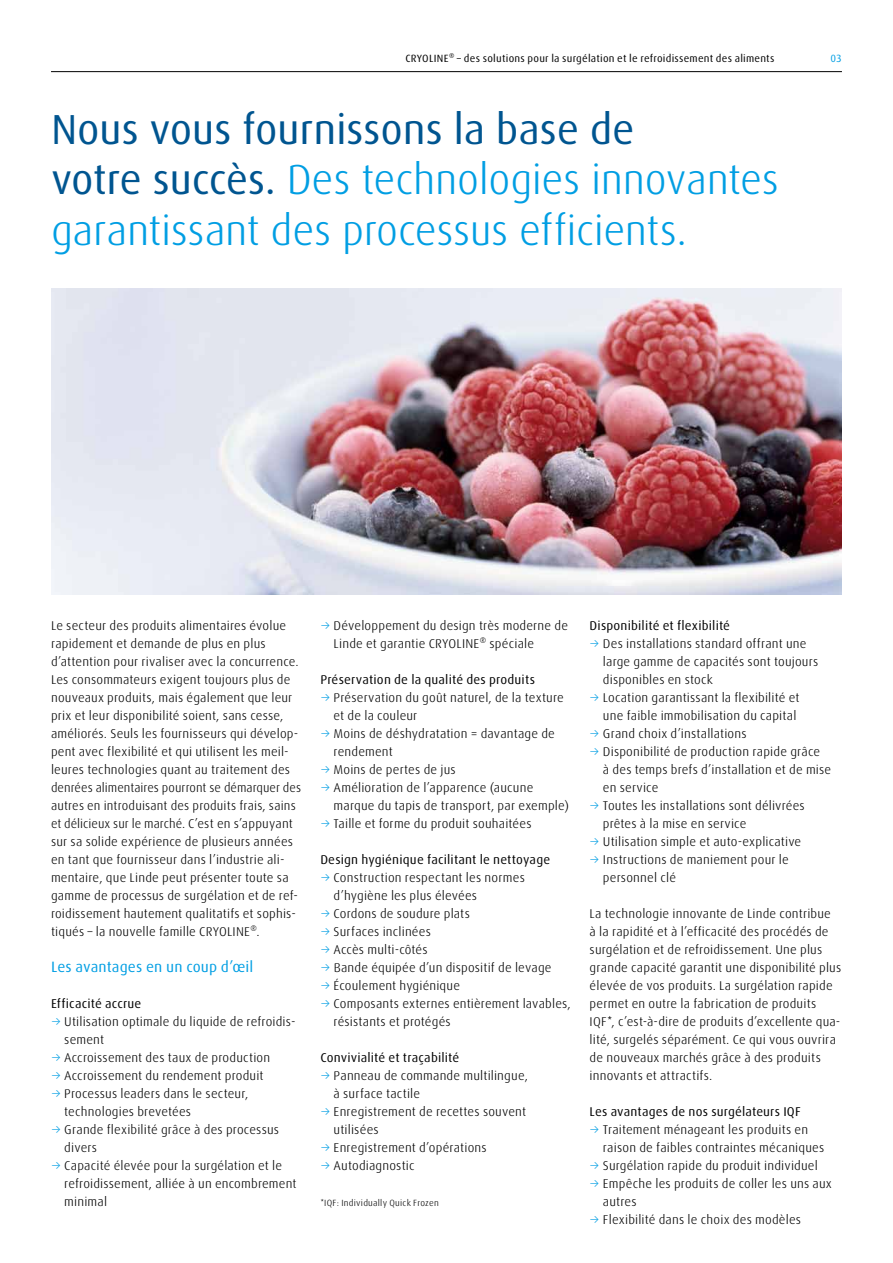
<style>
.page{position:relative;width:893px;height:1263px;background:#fff}
.page>*{position:absolute;margin:0;border:0;box-sizing:border-box;transform-origin:0 0}
.t1{font:300 42px/50.4px "Linde Dax Global";letter-spacing:-.01em;color:#009ee3}
.t2{font:15px "Linde Dax Global";letter-spacing:.005em;color:#009ee3}
.t3{font:300 12.75px/18px "Linde Dax Global";letter-spacing:.01em;color:#000}
.t4{font:12.75px "Linde Dax Global";letter-spacing:.01em;color:#000}
.t5{font:10.5px "Linde Dax Global";letter-spacing:.02em;color:#000}
.t6{font:10.5px "Linde Dax Global";color:#009ee3}
.t7{font:300 9px "Linde Dax Global";letter-spacing:.025em;color:#000}
.s1{font-weight:400;color:#005590}
.s2{color:#009ee3}
</style>
<div class="page">
<hr style="left:51px;top:71px;width:791px;height:1px;background:#000">
<img style="left:51px;top:288px;width:791px;height:306px">
<p class="t5" style="left:405px;top:52px;width:371px">CRYOLINE® – des solutions pour la surgélation et le refroidissement des aliments</p>
<p class="t6" style="left:831px;top:52px;width:13px">03</p>
<h1 class="t1" style="left:51px;top:104px;width:730px"><span class="s1">Nous vous fournissons la base de<br>votre succès.</span> Des technologies innovantes garantissant des processus efficients.</h1>
<p class="t3" style="left:51px;top:617px;width:252px">Le secteur des produits alimentaires évolue rapidement et demande de plus en plus d’attention pour rivaliser avec la concurrence.<br>Les consommateurs exigent toujours plus de nouveaux produits, mais également que leur prix et leur disponibilité soient, sans cesse, améliorés. Seuls les fournisseurs qui dévelop&shy;pent avec flexibilité et qui utilisent les meil&shy;leures technologies quant au traitement des denrées alimentaires pourront se démarquer des autres en introduisant des produits frais, sains et délicieux sur le marché. C’est en s’appuyant sur sa solide expérience de plusieurs années en tant que fournisseur dans l’industrie ali&shy;mentaire, que Linde peut présenter toute sa gamme de processus de surgélation et de ref&shy;roidissement hautement qualitatifs et sophis&shy;tiqués – la nouvelle famille CRYOLINE®.</p>
<p class="t2" style="left:51px;top:958px;width:204px">Les avantages en un coup d’œil</p>
<p class="t4" style="left:51px;top:996px;width:92px">Efficacité accrue</p>
<p class="t3" style="left:64px;top:1013px;width:233px;text-indent:-13px"><span class="s2">→</span> Utilisation optimale du liquide de refroidis&shy;sement</p>
<p class="t3" style="left:51px;top:1049px;width:221px"><span class="s2">→</span> Accroissement des taux de production</p>
<p class="t3" style="left:51px;top:1067px;width:214px"><span class="s2">→</span> Accroissement du rendement produit</p>
<p class="t3" style="left:64px;top:1085px;width:186px;text-indent:-13px"><span class="s2">→</span> Processus leaders dans le secteur, technologies brevetées</p>
<p class="t3" style="left:64px;top:1121px;width:216px;text-indent:-13px"><span class="s2">→</span> Grande flexibilité grâce à des processus divers</p>
<p class="t3" style="left:64px;top:1157px;width:234px;text-indent:-13px"><span class="s2">→</span> Capacité élevée pour la surgélation et le refroidissement, alliée à un encombrement minimal</p>
<p class="t3" style="left:334px;top:617px;width:236px;text-indent:-13px"><span class="s2">→</span> Développement du design très moderne de<br>Linde et garantie CRYOLINE® spéciale</p>
<p class="t4" style="left:320px;top:672px;width:216px">Préservation de la qualité des produits</p>
<p class="t3" style="left:334px;top:689px;width:232px;text-indent:-13px"><span class="s2">→</span> Préservation du goût naturel, de la texture et de la couleur</p>
<p class="t3" style="left:334px;top:725px;width:223px;text-indent:-13px"><span class="s2">→</span> Moins de déshydratation = davantage de rendement</p>
<p class="t3" style="left:320px;top:761px;width:137px"><span class="s2">→</span> Moins de pertes de jus</p>
<p class="t3" style="left:334px;top:779px;width:237px;text-indent:-13px"><span class="s2">→</span> Amélioration de l’apparence (aucune marque du tapis de transport, par exemple)</p>
<p class="t3" style="left:320px;top:815px;width:213px"><span class="s2">→</span> Taille et forme du produit souhaitées</p>
<p class="t4" style="left:320px;top:852px;width:231px">Design hygiénique facilitant le nettoyage</p>
<p class="t3" style="left:334px;top:869px;width:193px;text-indent:-13px"><span class="s2">→</span> Construction respectant les normes d’hygiène les plus élevées</p>
<p class="t3" style="left:320px;top:905px;width:151px"><span class="s2">→</span> Cordons de soudure plats</p>
<p class="t3" style="left:320px;top:923px;width:112px"><span class="s2">→</span> Surfaces inclinées</p>
<p class="t3" style="left:320px;top:941px;width:109px"><span class="s2">→</span> Accès multi-côtés</p>
<p class="t3" style="left:320px;top:959px;width:233px"><span class="s2">→</span> Bande équipée d’un dispositif de levage</p>
<p class="t3" style="left:320px;top:977px;width:141px"><span class="s2">→</span> Écoulement hygiénique</p>
<p class="t3" style="left:334px;top:995px;width:239px;text-indent:-13px"><span class="s2">→</span> Composants externes entièrement lavables, résistants et protégés</p>
<p class="t4" style="left:320px;top:1050px;width:141px">Convivialité et traçabilité</p>
<p class="t3" style="left:334px;top:1067px;width:196px;text-indent:-13px"><span class="s2">→</span> Panneau de commande multilingue, à surface tactile</p>
<p class="t3" style="left:334px;top:1103px;width:194px;text-indent:-13px"><span class="s2">→</span> Enregistrement de recettes souvent utilisées</p>
<p class="t3" style="left:320px;top:1139px;width:168px"><span class="s2">→</span> Enregistrement d’opérations</p>
<p class="t3" style="left:320px;top:1157px;width:96px"><span class="s2">→</span> Autodiagnostic</p>
<p class="t7" style="left:320px;top:1198px;width:120px">*IQF: Individually Quick Frozen</p>
<p class="t4" style="left:590px;top:618px;width:142px">Disponibilité et flexibilité</p>
<p class="t3" style="left:603px;top:635px;width:217px;text-indent:-13px"><span class="s2">→</span> Des installations standard offrant une large gamme de capacités sont toujours disponibles en stock</p>
<p class="t3" style="left:590px;top:689px;width:211px;text-align:right"><span class="s2">→</span> Location garantissant la flexibilité et une faible immobilisation du capital</p>
<p class="t3" style="left:590px;top:725px;width:159px"><span class="s2">→</span> Grand choix d’installations</p>
<p class="t3" style="left:603px;top:743px;width:230px;text-indent:-13px"><span class="s2">→</span> Disponibilité de production rapide grâce<br>à des temps brefs d’installation et de mise en service</p>
<p class="t3" style="left:603px;top:797px;width:203px;text-indent:-13px"><span class="s2">→</span> Toutes les installations sont délivrées prêtes à la mise en service</p>
<p class="t3" style="left:590px;top:833px;width:213px"><span class="s2">→</span> Utilisation simple et auto-explicative</p>
<p class="t3" style="left:603px;top:851px;width:188px;text-indent:-13px"><span class="s2">→</span> Instructions de maniement pour le personnel clé</p>
<p class="t3" style="left:590px;top:905px;width:253px">La technologie innovante de Linde contribue<br>à la rapidité et à l’efficacité des procédés de surgélation et de refroidissement. Une plus grande capacité garantit une disponibilité plus élevée de vos produits. La surgélation rapide permet en outre la fabrication de produits IQF*, c’est-à-dire de produits d’excellente qua&shy;lité, surgelés séparément. Ce qui vous ouvrira de nouveaux marchés grâce à des produits innovants et attractifs.</p>
<p class="t4" style="left:590px;top:1104px;width:213px">Les avantages de nos surgélateurs IQF</p>
<p class="t3" style="left:603px;top:1121px;width:223px;text-indent:-13px"><span class="s2">→</span> Traitement ménageant les produits en raison de faibles contraintes mécaniques</p>
<p class="t3" style="left:590px;top:1157px;width:230px"><span class="s2">→</span> Surgélation rapide du produit individuel</p>
<p class="t3" style="left:603px;top:1175px;width:230px;text-indent:-13px"><span class="s2">→</span> Empêche les produits de coller les uns aux autres</p>
<p class="t3" style="left:590px;top:1211px;width:213px"><span class="s2">→</span> Flexibilité dans le choix des modèles</p>
</div>
